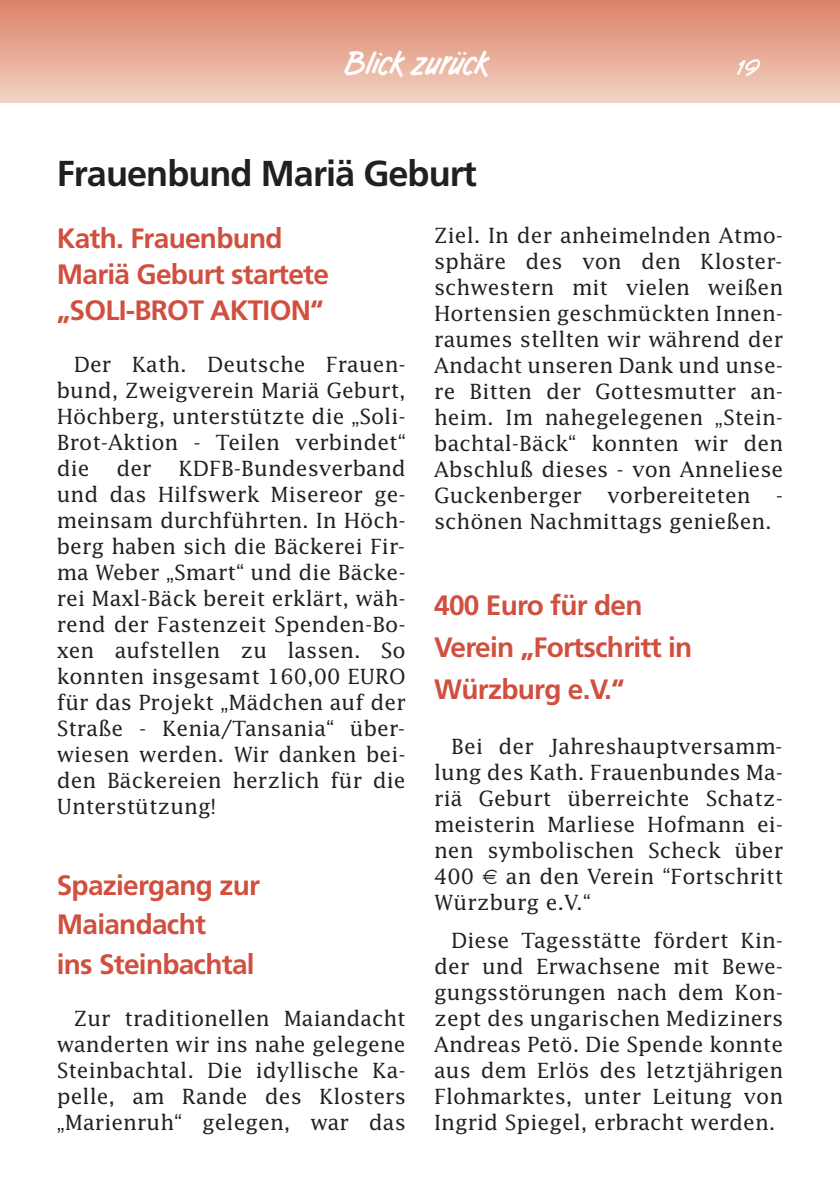
<style>
.page{position:relative;width:840px;height:1191px;background:#fff}
.page>*{position:absolute;margin:0;border:0;box-sizing:border-box;transform-origin:0 0}
.t1{font:700 36px "Frutiger";letter-spacing:-.025em;color:#231f20}
.t2{font:700 32px "Tomboy";color:#fff}
.t3{font:700 28px/36px "Frutiger";letter-spacing:-.025em;color:#d04f3e}
.t4{font:700 22px "Tomboy";color:#fff}
.t5{font:21px/26px "Lucida";color:#231f20;text-align:justify}
</style>
<div class="page">
<div style="left:0;top:0;width:839px;height:102px;background:linear-gradient(to bottom,#db8167,#f2d1c2)"></div>
<div style="left:0;top:0;width:17px;height:102px;background:linear-gradient(to bottom,#db8167,#f2d1c2)"></div>
<h2 class="t2" style="left:345px;top:44px;width:146px">Blick zurück</h2>
<p class="t4" style="left:736px;top:55px;width:25px">19</p>
<h1 class="t1" style="left:57px;top:159px;width:421px">Frauenbund Mariä Geburt</h1>
<h3 class="t3" style="left:57px;top:222px;width:274px">Kath. Frauenbund<br>Mariä Geburt startete „SOLI-BROT AKTION“</h3>
<p class="t5" style="left:57px;top:352px;width:350px;text-indent:17px">Der Kath. Deutsche Frauen&shy;bund, Zweigverein Mariä Geburt, Höchberg, unterstützte die „Soli-Brot-Aktion - Teilen verbindet“ die</p>
<p class="t5" style="left:57px;top:456px;width:350px;text-indent:121px">KDFB-Bundesverband und das Hilfswerk Misereor ge&shy;meinsam durchführten. In Höch&shy;berg haben sich die Bäckerei Fir&shy;ma Weber „Smart“ und die Bäcke&shy;rei Maxl-Bäck bereit erklärt, wäh&shy;rend der Fastenzeit Spenden-Bo&shy;xen aufstellen zu lassen. So konnten insgesamt 160,00 EURO für das Projekt „Mädchen auf der Straße - Kenia/Tansania“ über&shy;wiesen werden. Wir danken bei&shy;den Bäckereien herzlich für die Unterstützung!</p>
<p class="t5" style="left:116px;top:456px;width:37px">der</p>
<h3 class="t3" style="left:57px;top:867px;width:205px;line-height:39.6px">Spaziergang zur<br>Maiandacht<br>ins Steinbachtal</h3>
<p class="t5" style="left:57px;top:1005px;width:350px;text-indent:17px">Zur traditionellen Maiandacht wanderten wir ins nahe gelegene Steinbachtal. Die idyllische Ka&shy;pelle, am Rande des Klosters „Marienruh“ gelegen, war das</p>
<p class="t5" style="left:434px;top:223px;width:350px">Ziel. In der anheimelnden At mo&shy;s phäre des von den Kloster&shy;schwestern mit vielen weißen Hortensien geschmückten Innen&shy;raumes stellten wir während der Andacht unseren Dank und unse&shy;re Bitten der Gottesmutter an&shy;heim. Im nahegelegenen „Stein&shy;bachtal-Bäck“ konnten wir den Abschluß dieses - von Anneliese Guckenberger vorbereiteten - schönen Nachmittags genießen.</p>
<h3 class="t3" style="left:434px;top:586px;width:259px;line-height:42.2px">400 Euro für den<br>Verein „Fortschritt in<br>Würzburg e.V.“</h3>
<p class="t5" style="left:434px;top:734px;width:350px;text-indent:17px">Bei der Jahreshauptversamm&shy;lung des Kath. Frauenbundes Ma&shy;riä Geburt überreichte Schatz&shy;meisterin Marliese Hofmann ei&shy;nen symbolischen Scheck über 400</p>
<p class="t5" style="left:434px;top:864px;width:350px;text-indent:72px">an den Verein “Fortschritt<br>Würzburg e.V.“</p>
<p class="t5" style="left:434px;top:927px;width:350px;text-indent:17px">Diese Tagesstätte fördert Kin&shy;der und Erwachsene mit Bewe&shy;gungsstörungen nach dem Kon&shy;zept des ungarischen Mediziners Andreas Petö. Die Spende konnte aus dem Erlös des letztjährigen Flohmarktes, unter Leitung von Ingrid Spiegel, erbracht werden.</p>
</div>
